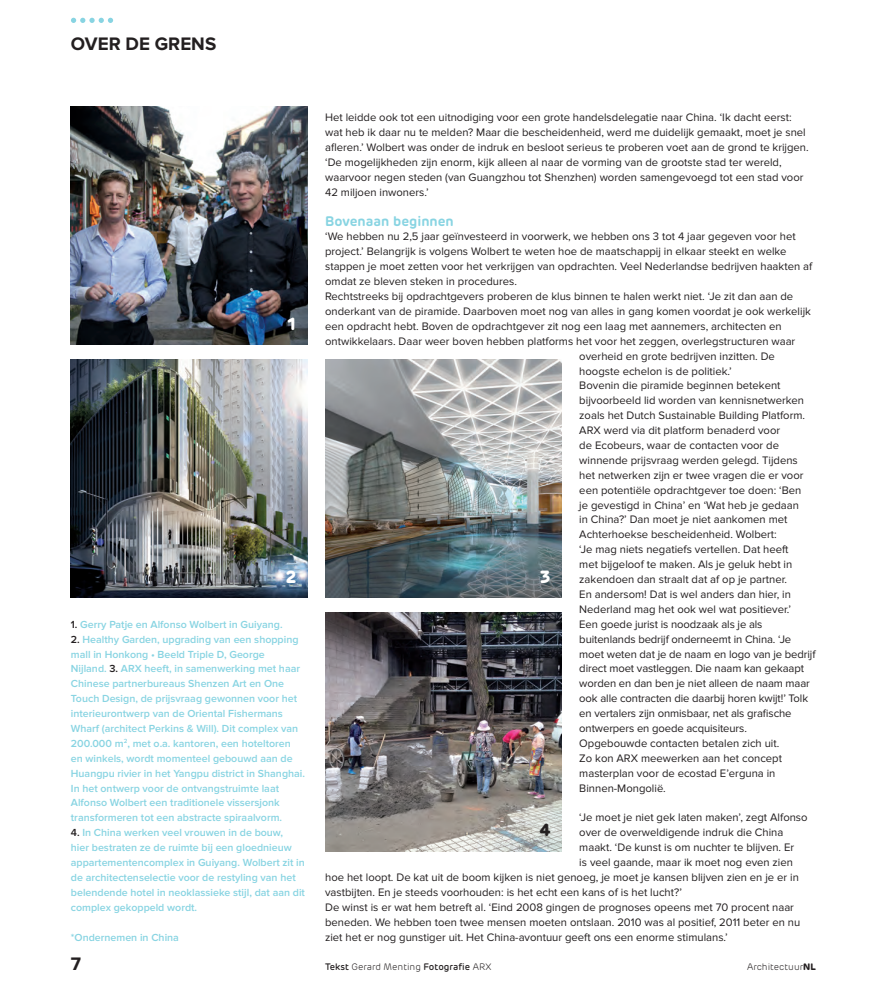
<style>
.page{position:relative;width:869px;height:993px;background:#fff}
.page>*{position:absolute;margin:0;border:0;box-sizing:border-box;transform-origin:0 0}
.t1{font:700 18.75px "Proxima Nova";color:#231f20}
.t2{font:700 17.5px "Rubrik";color:#fff}
.t3{font:700 17.5px "Rubrik";color:#231f20}
.t4{font:600 13.75px "Rubrik";color:#88d4e2}
.t5{font:11.25px/14.9px "Proxima Nova";color:#231f20}
.t6{font:600 10.62px/14.9px "Proxima Nova";color:#88d4e2}
.t7{font:300 9.38px "Rubrik";color:#231f20}
.s1{color:#231f20}
.s2{font-weight:500}
.s3{font-weight:700}
</style>
<div class="page">
<img style="left:71px;top:106px;width:236px;height:238px">
<img style="left:71px;top:359px;width:236px;height:238px">
<img style="left:325px;top:359px;width:236px;height:238px">
<img style="left:325px;top:612px;width:236px;height:238px">
<svg style="left:71px;top:18px;width:42px;height:5px"></svg>
<p class="t1" style="left:71px;top:33px;width:147px">OVER DE GRENS</p>
<p class="t5" style="left:325px;top:110px;width:485px">Het leidde ook tot een uitnodiging voor een grote handelsdelegatie naar China. ‘Ik dacht eerst: wat heb ik daar nu te melden? Maar die bescheidenheid, werd me duidelijk gemaakt, moet je snel afleren.’ Wolbert was onder de indruk en besloot serieus te proberen voet aan de grond te krijgen. ‘De mogelijkheden zijn enorm, kijk alleen al naar de vorming van de grootste stad ter wereld, waarvoor negen steden (van Guangzhou tot Shenzhen) worden samengevoegd tot een stad voor 42 miljoen inwoners.’</p>
<p class="t4" style="left:325px;top:212px;width:130px">Bovenaan beginnen</p>
<p class="t5" style="left:325px;top:229px;width:472px">‘We hebben nu 2,5 jaar geïnvesteerd in voorwerk, we hebben ons 3 tot 4 jaar gegeven voor het</p>
<p class="t5" style="left:325px;top:244px;width:463px">project.’ Belangrijk is volgens Wolbert te weten hoe de maatschappij in elkaar steekt en welke</p>
<p class="t5" style="left:325px;top:259px;width:488px">stappen je moet zetten voor het verkrijgen van opdrachten. Veel Nederlandse bedrijven haakten af</p>
<p class="t5" style="left:325px;top:274px;width:193px">omdat ze bleven steken in procedures.</p>
<p class="t5" style="left:325px;top:289px;width:469px">Rechtstreeks bij opdrachtgevers proberen de klus binnen te halen werkt niet. ‘Je zit dan aan de</p>
<p class="t5" style="left:325px;top:304px;width:487px">onderkant van de piramide. Daarboven moet nog van alles in gang komen voordat je ook werkelijk</p>
<p class="t5" style="left:325px;top:319px;width:458px">een opdracht hebt. Boven de opdrachtgever zit nog een laag met aannemers, architecten en</p>
<p class="t5" style="left:325px;top:333px;width:471px">ontwikkelaars. Daar weer boven hebben platforms het voor het zeggen, overlegstructuren waar</p>
<p class="t5" style="left:579px;top:348px;width:197px">overheid en grote bedrijven inzitten. De</p>
<p class="t5" style="left:579px;top:363px;width:154px">hoogste echelon is de politiek.’</p>
<p class="t5" style="left:579px;top:378px;width:203px">Bovenin die piramide beginnen betekent</p>
<p class="t5" style="left:579px;top:393px;width:226px">bijvoorbeeld lid worden van kennisnetwerken</p>
<p class="t5" style="left:579px;top:408px;width:227px">zoals het Dutch Sustainable Building Platform.</p>
<p class="t5" style="left:579px;top:423px;width:202px">ARX werd via dit platform benaderd voor</p>
<p class="t5" style="left:579px;top:438px;width:201px">de Ecobeurs, waar de contacten voor de</p>
<p class="t5" style="left:579px;top:452px;width:220px">winnende prijsvraag werden gelegd. Tijdens</p>
<p class="t5" style="left:579px;top:467px;width:225px">het netwerken zijn er twee vragen die er voor</p>
<p class="t5" style="left:579px;top:482px;width:223px">een potentiële opdrachtgever toe doen: ‘Ben</p>
<p class="t5" style="left:579px;top:497px;width:221px">je gevestigd in China’ en ‘Wat heb je gedaan</p>
<p class="t5" style="left:579px;top:512px;width:209px">in China?’ Dan moet je niet aankomen met</p>
<p class="t5" style="left:579px;top:527px;width:199px">Achterhoekse bescheidenheid. Wolbert:</p>
<p class="t5" style="left:579px;top:542px;width:211px">‘Je mag niets negatiefs vertellen. Dat heeft</p>
<p class="t5" style="left:579px;top:557px;width:214px">met bijgeloof te maken. Als je geluk hebt in</p>
<p class="t5" style="left:579px;top:572px;width:209px">zakendoen dan straalt dat af op je partner.</p>
<p class="t5" style="left:579px;top:586px;width:213px">En andersom! Dat is wel anders dan hier, in</p>
<p class="t5" style="left:579px;top:601px;width:213px">Nederland mag het ook wel wat positiever.’</p>
<p class="t5" style="left:579px;top:616px;width:185px">Een goede jurist is noodzaak als je als</p>
<p class="t5" style="left:579px;top:631px;width:213px">buitenlands bedrijf onderneemt in China. ‘Je</p>
<p class="t5" style="left:579px;top:646px;width:237px">moet weten dat je de naam en logo van je bedrijf</p>
<p class="t5" style="left:579px;top:661px;width:226px">direct moet vastleggen. Die naam kan gekaapt</p>
<p class="t5" style="left:579px;top:676px;width:232px">worden en dan ben je niet alleen de naam maar</p>
<p class="t5" style="left:579px;top:691px;width:230px">ook alle contracten die daarbij horen kwijt!’ Tolk</p>
<p class="t5" style="left:579px;top:705px;width:214px">en vertalers zijn onmisbaar, net als grafische</p>
<p class="t5" style="left:579px;top:720px;width:169px">ontwerpers en goede acquisiteurs.</p>
<p class="t5" style="left:579px;top:735px;width:201px">Opgebouwde contacten betalen zich uit.</p>
<p class="t5" style="left:579px;top:750px;width:204px">Zo kon ARX meewerken aan het concept</p>
<p class="t5" style="left:579px;top:765px;width:197px">masterplan voor de ecostad E’erguna in</p>
<p class="t5" style="left:579px;top:780px;width:88px">Binnen-Mongolië.</p>
<p class="t5" style="left:579px;top:810px;width:230px">‘Je moet je niet gek laten maken’, zegt Alfonso</p>
<p class="t5" style="left:579px;top:825px;width:205px">over de overweldigende indruk die China</p>
<p class="t5" style="left:579px;top:839px;width:216px">maakt. ‘De kunst is om nuchter te blijven. Er</p>
<p class="t5" style="left:579px;top:854px;width:215px">is veel gaande, maar ik moet nog even zien</p>
<p class="t5" style="left:325px;top:869px;width:475px">hoe het loopt. De kat uit de boom kijken is niet genoeg, je moet je kansen blijven zien en je er in</p>
<p class="t5" style="left:325px;top:884px;width:358px">vastbijten. En je steeds voorhouden: is het echt een kans of is het lucht?’</p>
<p class="t5" style="left:325px;top:899px;width:470px">De winst is er wat hem betreft al. ‘Eind 2008 gingen de prognoses opeens met 70 procent naar</p>
<p class="t5" style="left:325px;top:914px;width:476px">beneden. We hebben toen twee mensen moeten ontslaan. 2010 was al positief, 2011 beter en nu</p>
<p class="t5" style="left:325px;top:929px;width:404px">ziet het er nog gunstiger uit. Het China-avontuur geeft ons een enorme stimulans.’</p>
<p class="t2" style="left:287px;top:312px;width:11px">1</p>
<p class="t2" style="left:286px;top:565px;width:12px">2</p>
<p class="t2" style="left:540px;top:565px;width:12px">3</p>
<p class="t6" style="left:71px;top:616px;width:213px"><span class="s1">1.</span> Gerry Patje en Alfonso Wolbert in Guiyang.</p>
<p class="t6" style="left:71px;top:631px;width:235px"><span class="s1">2.</span> Healthy Garden, upgrading van een shopping mall in Honkong • Beeld Triple D, George<br>Nijland. <span class="s1">3.</span> ARX heeft, in samenwerking met haar Chinese partnerbureaus Shenzen Art en One Touch Design, de prijsvraag gewonnen voor het interieurontwerp van de Oriental Fishermans Wharf (architect Perkins &amp; Will). Dit complex van 200.000 m<sup>2</sup>, met o.a. kantoren, een hoteltoren en winkels, wordt momenteel gebouwd aan de Huangpu rivier in het Yangpu district in Shanghai.<br>In het ontwerp voor de ontvangstruimte laat Alfonso Wolbert een traditionele vissersjonk transformeren tot een abstracte spiraalvorm.</p>
<p class="t6" style="left:71px;top:825px;width:235px"><span class="s1">4.</span> In China werken veel vrouwen in de bouw,<br>hier bestraten ze de ruimte bij een gloednieuw appartementencomplex in Guiyang. Wolbert zit in de architectenselectie voor de restyling van het belendende hotel in neoklassieke stijl, dat aan dit complex gekoppeld wordt.</p>
<p class="t6" style="left:71px;top:929px;width:109px">*Ondernemen in China</p>
<p class="t3" style="left:538px;top:818px;width:13px">4</p>
<p class="t1" style="left:71px;top:952px;width:12px">7</p>
<p class="t7" style="left:325px;top:961px;width:168px"><span class="s2">Tekst</span> Gerard Menting <span class="s2">Fotografie</span> ARX</p>
<p class="t7" style="left:746px;top:961px;width:70px">Architectuur<span class="s3">NL</span></p>
</div>
